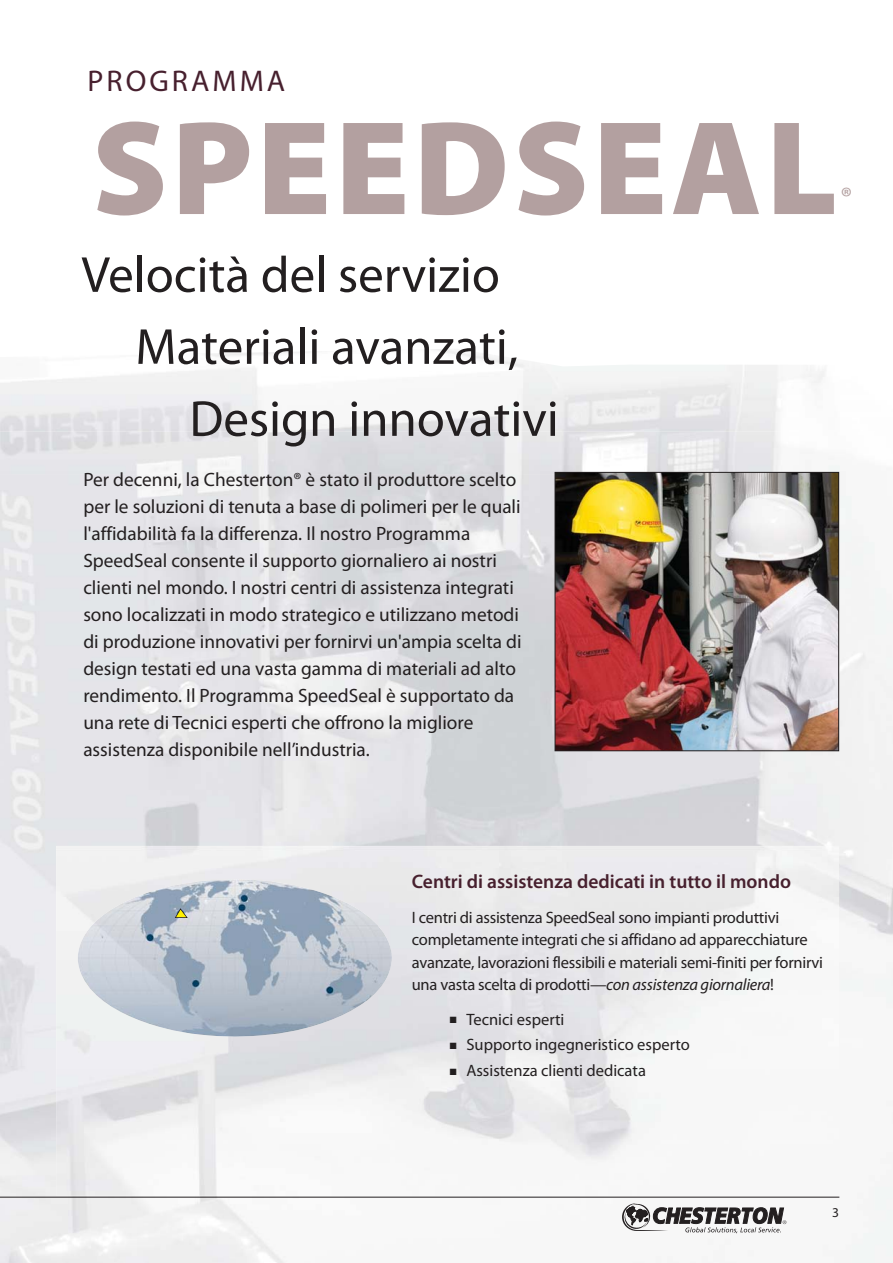
<style>
.page{position:relative;width:893px;height:1263px;background:#fff}
.page>*{position:absolute;margin:0;border:0;box-sizing:border-box;transform-origin:0 0}
.t1{font:900 135px "Myriad Pro";letter-spacing:.03em;color:#b3a0a0}
.t2{font:51px "Myriad Pro";color:#231f20}
.t3{font:30px "Myriad Pro";letter-spacing:.105em;color:#47202e}
.t4{font:27px "Myriad Pro";color:#b3a0a0}
.t5{font:600 19.5px "Myriad Pro";color:#47202e}
.t6{font:19.35px/27px "Myriad Pro";color:#231f20}
.t7{font:16.5px/22.5px "Myriad Pro";letter-spacing:-.015em;color:#231f20}
.t8{font:13.5px "Myriad Pro";color:#231f20}
.s1{font-style:italic}
</style>
<div class="page">
<svg style="left:622px;top:1203px;width:164px;height:30px"></svg>
<hr style="left:0;top:1197px;width:839px;height:1px;background:#231f20">
<img style="left:557px;top:474px;width:280px;height:275px">
<div style="left:555px;top:472px;width:284px;height:279px;border:1px solid #231f20"></div>
<img style="left:78px;top:879px;width:314px;height:158px">
<svg style="left:175px;top:908px;width:13px;height:10px"></svg>
<h3 class="t3" style="left:87px;top:70px;width:199px">PROGRAMMA</h3>
<h1 class="t1" style="left:92px;top:88px;width:747px">SPEEDSEAL</h1>
<h3 class="t4" style="left:841px;top:187px;width:13px">®</h3>
<h2 class="t2" style="left:81px;top:256px;width:420px">Velocità del servizio</h2>
<h2 class="t2" style="left:135px;top:328px;width:384px">Materiali avanzati,</h2>
<h2 class="t2" style="left:189px;top:400px;width:371px">Design innovativi</h2>
<p class="t6" style="left:83px;top:467px;width:440px">Per decenni, la Chesterton® è stato il produttore scelto per le soluzioni di tenuta a base di polimeri per le quali l'affidabilità fa la differenza. Il nostro Programma SpeedSeal consente il supporto giornaliero ai nostri clienti nel mondo. I nostri centri di assistenza integrati sono localizzati in modo strategico e utilizzano metodi di produzione innovativi per fornirvi un'ampia scelta di design testati ed una vasta gamma di materiali ad alto rendimento. Il Programma SpeedSeal è supportato da una rete di Tecnici esperti che offrono la migliore assistenza disponibile nell’industria.</p>
<p class="t5" style="left:412px;top:874px;width:381px">Centri di assistenza dedicati in tutto il mondo</p>
<p class="t7" style="left:412px;top:907px;width:413px">I centri di assistenza SpeedSeal sono impianti produttivi completamente integrati che si affidano ad apparecchiature avanzate, lavorazioni flessibili e materiali semi-finiti per fornirvi una vasta scelta di prodotti—<span class="s1">con assistenza giornaliera</span>!</p>
<p class="t7" style="left:450px;top:1009px;width:116px">■ Tecnici esperti</p>
<p class="t7" style="left:450px;top:1035px;width:242px">■ Supporto ingegneristico esperto</p>
<p class="t7" style="left:450px;top:1061px;width:198px">■ Assistenza clienti dedicata</p>
<p class="t8" style="left:832px;top:1207px;width:8px">3</p>
</div>
